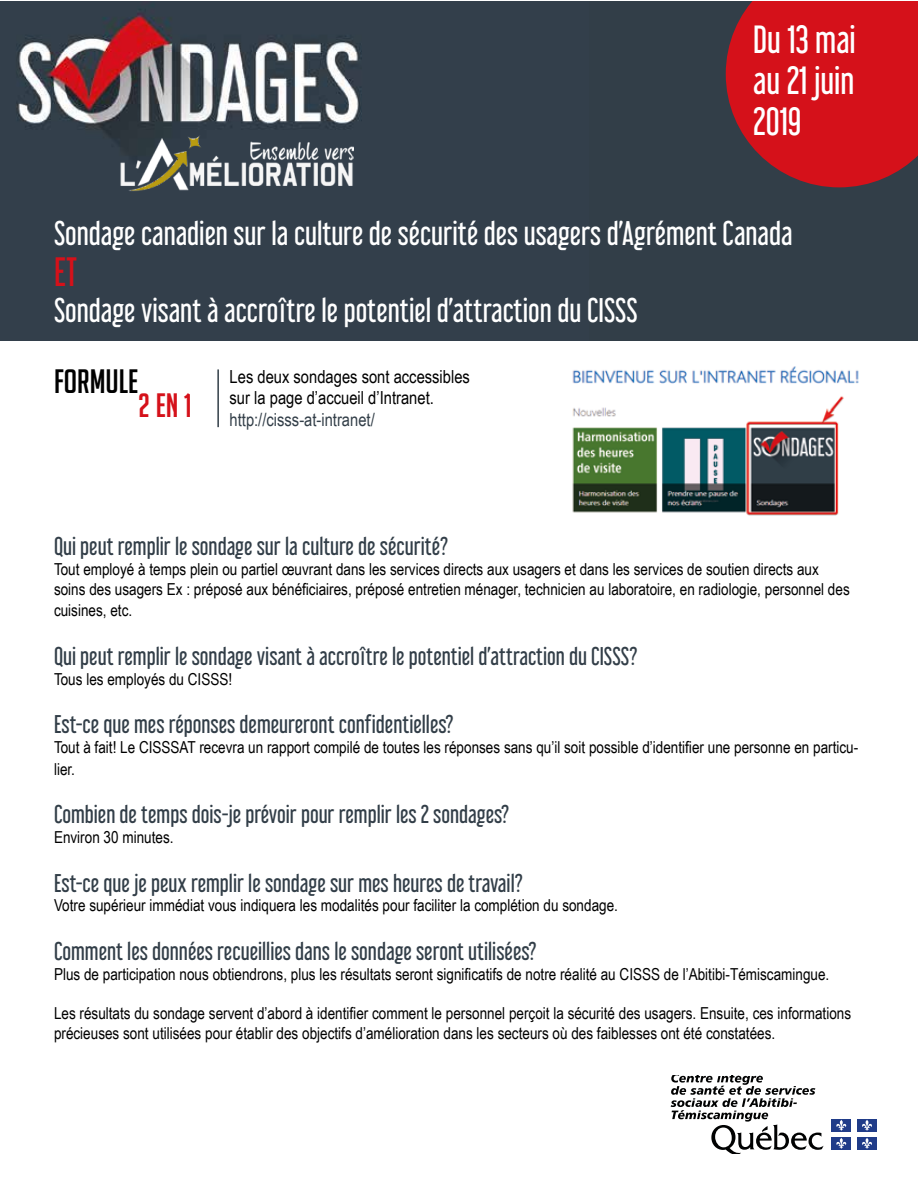
<style>
.page{position:relative;width:918px;height:1188px;background:#fff}
.page>*{position:absolute;margin:0;border:0;box-sizing:border-box;transform-origin:0 0}
.t1{font:36px "Libel Suit Rg";color:#d5111a}
.t2{font:34.5px/41.4px "Libel Suit Rg";color:#fff;text-align:justify}
.t3{font:33px "Big Noodle Titling";color:#000}
.t4{font:33px "Big Noodle Titling";color:#d5111a}
.t5{font:30px "Libel Suit Rg";color:#fff}
.t6{font:22.5px "Libel Suit Rg";color:#323e48}
.t7{font:18px/21.6px "Arial Narrow";color:#000}
.t8{font:18px "Arial Narrow";color:#323e48}
.t9{font:16.5px/19.8px "Arial Narrow";color:#000}
</style>
<div class="page">
<img style="left:0;top:2px;width:589px;height:339px">
<div style="left:589px;top:2px;width:329px;height:339px;background:#323e48"></div>
<svg style="left:671px;top:1075px;width:153px;height:78px"></svg>
<div style="left:831px;top:1119px;width:20px;height:12px;background:#203c89"></div>
<svg style="left:836px;top:1120px;width:11px;height:11px"></svg>
<div style="left:857px;top:1119px;width:20px;height:12px;background:#203c89"></div>
<svg style="left:862px;top:1120px;width:10px;height:11px"></svg>
<div style="left:831px;top:1137px;width:20px;height:12px;background:#203c89"></div>
<svg style="left:836px;top:1138px;width:11px;height:11px"></svg>
<div style="left:857px;top:1137px;width:20px;height:12px;background:#203c89"></div>
<svg style="left:862px;top:1138px;width:10px;height:11px"></svg>
<svg style="left:726px;top:2px;width:192px;height:185px;background:#c0161f"></svg>
<img style="left:572px;top:366px;width:287px;height:150px">
<hr style="left:217px;top:369px;width:2px;height:58px;background:#323e48">
<img style="left:120px;top:136px;width:234px;height:57px">
<h2 class="t2" style="left:753px;top:15px;width:104px">Du 13 mai au 21 juin 2019</h2>
<h3 class="t5" style="left:54px;top:208px;width:740px">Sondage canadien sur la culture de sécurité des usagers d’Agrément Canada</h3>
<h1 class="t1" style="left:54px;top:243px;width:25px">ET</h1>
<h3 class="t5" style="left:54px;top:286px;width:585px">Sondage visant à accroître le potentiel d’attraction du CISSS</h3>
<h3 class="t3" style="left:54px;top:364px;width:86px">FORMULE</h3>
<h3 class="t4" style="left:138px;top:387px;width:55px">2 EN 1</h3>
<p class="t7" style="left:230px;top:365px;width:242px">Les deux sondages sont accessibles sur la page d’accueil d’Intranet.</p>
<p class="t8" style="left:230px;top:406px;width:147px">http://cisss-at-intranet/</p>
<h3 class="t6" style="left:54px;top:528px;width:396px">Qui peut remplir le sondage sur la culture de sécurité?</h3>
<p class="t9" style="left:54px;top:559px;width:797px">Tout employé à temps plein ou partiel œuvrant dans les services directs aux usagers et dans les services de soutien directs aux soins des usagers Ex : préposé aux bénéficiaires, préposé entretien ménager, technicien au laboratoire, en radiologie, personnel des</p>
<p class="t9" style="left:54px;top:600px;width:80px">cuisines, etc.</p>
<h3 class="t6" style="left:54px;top:638px;width:585px">Qui peut remplir le sondage visant à accroître le potentiel d’attraction du CISSS?</h3>
<p class="t9" style="left:54px;top:668px;width:180px">Tous les employés du CISSS!</p>
<h3 class="t6" style="left:54px;top:706px;width:401px">Est-ce que mes réponses demeureront confidentielles?</h3>
<p class="t9" style="left:54px;top:736px;width:806px;line-height:21.6px">Tout à fait! Le CISSSAT recevra un rapport compilé de toutes les réponses sans qu’il soit possible d’identifier une personne en particu&shy;lier.</p>
<h3 class="t6" style="left:54px;top:796px;width:457px">Combien de temps dois-je prévoir pour remplir les 2 sondages?</h3>
<p class="t9" style="left:54px;top:827px;width:121px">Environ 30 minutes.</p>
<h3 class="t6" style="left:54px;top:865px;width:470px">Est-ce que je peux remplir le sondage sur mes heures de travail?</h3>
<p class="t9" style="left:54px;top:895px;width:566px">Votre supérieur immédiat vous indiquera les modalités pour faciliter la complétion du sondage.</p>
<h3 class="t6" style="left:54px;top:933px;width:484px">Comment les données recueillies dans le sondage seront utilisées?</h3>
<p class="t9" style="left:54px;top:964px;width:777px">Plus de participation nous obtiendrons, plus les résultats seront significatifs de notre réalité au CISSS de l’Abitibi-Témiscamingue.</p>
<p class="t9" style="left:54px;top:1003px;width:799px">Les résultats du sondage servent d’abord à identifier comment le personnel perçoit la sécurité des usagers. Ensuite, ces informations précieuses sont utilisées pour établir des objectifs d’amélioration dans les secteurs où des faiblesses ont été constatées.</p>
</div>
